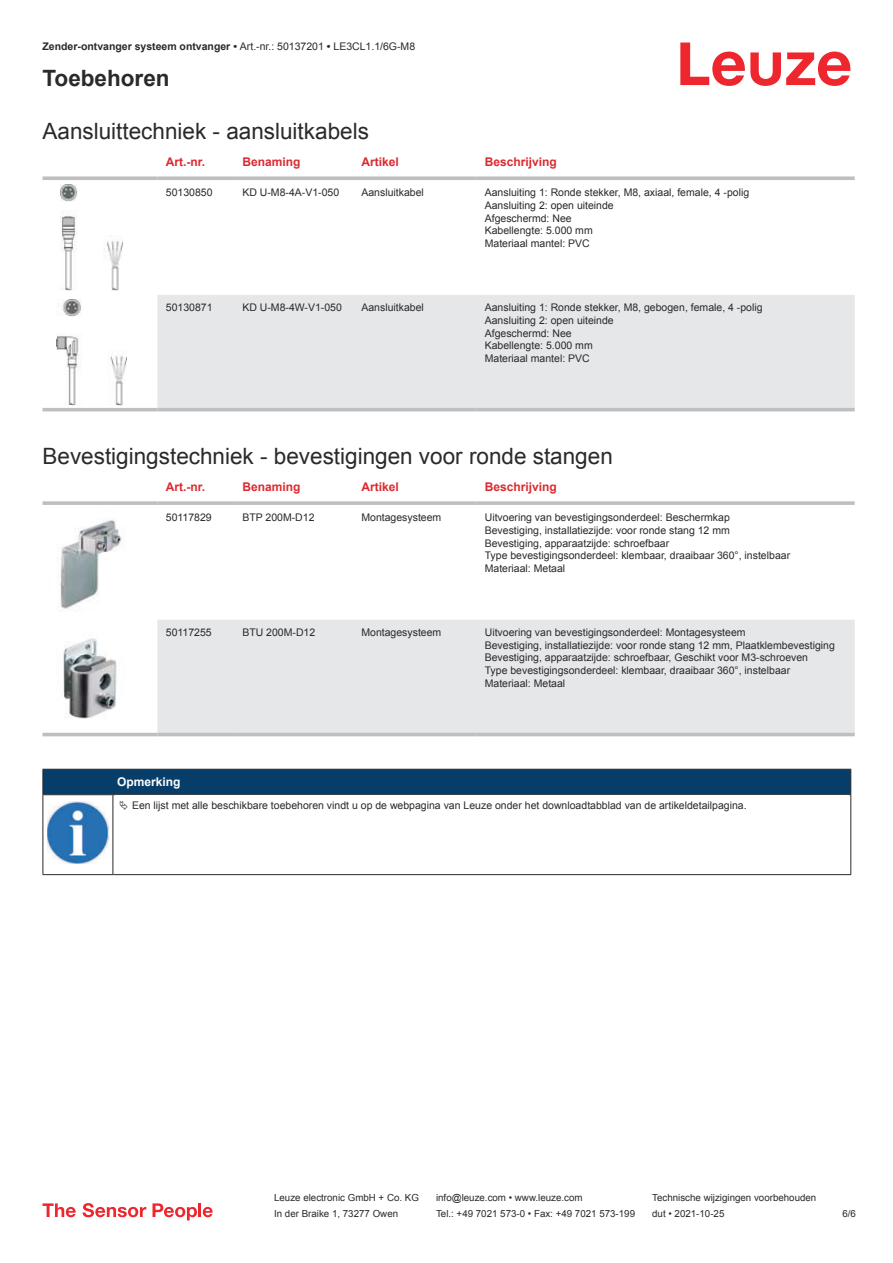
<style>
.page{position:relative;width:893px;height:1263px;background:#fff}
.page>*{position:absolute;margin:0;border:0;box-sizing:border-box;transform-origin:0 0}
.t1{font:22.5px "Arial";color:#2b292a}
.t2{font:700 22.5px "Arial";color:#2b292a}
.t3{font:700 12px "Arial";color:#db2a30}
.t4{font:700 12px "Arial";color:#fff}
.t5{font:10.5px/12.6px "Arial";color:#2b292a}
.t6{font:700 10.5px "Arial";color:#2b292a}
.t7{font:9.75px "Arial";color:#2b292a}
.s1{font-weight:400}
</style>
<div class="page">
<svg style="left:680px;top:43px;width:170px;height:43px"></svg>
<div style="left:157px;top:295px;width:698px;height:113px;background:#e6e7e9"></div>
<svg style="left:43px;top:176px;width:114px;height:4px"></svg>
<svg style="left:157px;top:176px;width:77px;height:4px"></svg>
<svg style="left:234px;top:176px;width:119px;height:4px"></svg>
<svg style="left:353px;top:176px;width:123px;height:4px"></svg>
<svg style="left:476px;top:176px;width:379px;height:4px;background:#c4c6c8"></svg>
<hr style="left:43px;top:408px;width:114px;height:3px;background:#bdbfc1">
<hr style="left:157px;top:408px;width:77px;height:3px;background:#bdbfc1">
<hr style="left:234px;top:408px;width:119px;height:3px;background:#bdbfc1">
<hr style="left:353px;top:408px;width:123px;height:3px;background:#bdbfc1">
<hr style="left:476px;top:408px;width:379px;height:3px;background:#bdbfc1">
<img style="left:60px;top:184px;width:63px;height:107px">
<img style="left:56px;top:299px;width:70px;height:106px">
<svg style="left:43px;top:732px;width:812px;height:5px"></svg>
<div style="left:157px;top:620px;width:698px;height:113px;background:#e6e7e9"></div>
<svg style="left:43px;top:501px;width:114px;height:4px"></svg>
<svg style="left:157px;top:501px;width:77px;height:4px"></svg>
<svg style="left:234px;top:501px;width:119px;height:4px"></svg>
<svg style="left:353px;top:501px;width:123px;height:4px"></svg>
<svg style="left:476px;top:501px;width:379px;height:4px;background:#c3c5c7"></svg>
<hr style="left:43px;top:733px;width:114px;height:3px;background:#bdbfc1">
<hr style="left:157px;top:733px;width:77px;height:3px;background:#bdbfc1">
<hr style="left:234px;top:733px;width:119px;height:3px;background:#bdbfc1">
<hr style="left:353px;top:733px;width:123px;height:3px;background:#bdbfc1">
<hr style="left:476px;top:733px;width:379px;height:3px;background:#bdbfc1">
<img style="left:60px;top:520px;width:62px;height:89px">
<img style="left:63px;top:638px;width:54px;height:81px">
<div style="left:43px;top:769px;width:808px;height:26px;background:#063d69"></div>
<hr style="left:113px;top:794px;width:738px;height:1px;background:#2b292a">
<hr style="left:43px;top:795px;width:1px;height:75px;background:#2b292a">
<hr style="left:113px;top:795px;width:1px;height:75px;background:#2b292a">
<hr style="left:850px;top:795px;width:1px;height:75px;background:#2b292a">
<hr style="left:43px;top:874px;width:70px;height:1px;background:#2b292a">
<hr style="left:113px;top:874px;width:738px;height:1px;background:#2b292a">
<img style="left:47px;top:801px;width:61px;height:63px">
<svg style="left:43px;top:1203px;width:33px;height:14px"></svg>
<svg style="left:83px;top:1203px;width:63px;height:14px"></svg>
<svg style="left:153px;top:1203px;width:44px;height:17px"></svg>
<hr style="left:198px;top:1203px;width:3px;height:14px;background:#ed272d">
<svg style="left:203px;top:1207px;width:10px;height:10px"></svg>
<p class="t6" style="left:43px;top:43px;width:374px">Zender-ontvanger systeem ontvanger • <span class="s1">Art.-nr.: 50137201</span> • <span class="s1">LE3CL1.1/6G-M8</span></p>
<h1 class="t2" style="left:43px;top:70px;width:129px">Toebehoren</h1>
<h1 class="t1" style="left:43px;top:123px;width:328px">Aansluittechniek - aansluitkabels</h1>
<p class="t3" style="left:166px;top:157px;width:41px">Art.-nr.</p>
<p class="t3" style="left:242px;top:157px;width:60px">Benaming</p>
<p class="t3" style="left:361px;top:157px;width:39px">Artikel</p>
<p class="t3" style="left:485px;top:157px;width:74px">Beschrijving</p>
<p class="t5" style="left:166px;top:187px;width:48px">50130850</p>
<p class="t5" style="left:242px;top:187px;width:98px">KD U-M8-4A-V1-050</p>
<p class="t5" style="left:361px;top:187px;width:64px">Aansluitkabel</p>
<p class="t5" style="left:485px;top:187px;width:266px">Aansluiting 1: Ronde stekker, M8, axiaal, female, 4 -polig<br>Aansluiting 2: open uiteinde<br>Afgeschermd: Nee<br>Kabellengte: 5.000 mm<br>Materiaal mantel: PVC</p>
<p class="t5" style="left:166px;top:302px;width:48px">50130871</p>
<p class="t5" style="left:242px;top:302px;width:101px">KD U-M8-4W-V1-050</p>
<p class="t5" style="left:361px;top:302px;width:64px">Aansluitkabel</p>
<p class="t5" style="left:485px;top:302px;width:279px">Aansluiting 1: Ronde stekker, M8, gebogen, female, 4 -polig<br>Aansluiting 2: open uiteinde<br>Afgeschermd: Nee<br>Kabellengte: 5.000 mm<br>Materiaal mantel: PVC</p>
<h1 class="t1" style="left:43px;top:448px;width:572px">Bevestigingstechniek - bevestigingen voor ronde stangen</h1>
<p class="t3" style="left:166px;top:482px;width:41px">Art.-nr.</p>
<p class="t3" style="left:242px;top:482px;width:60px">Benaming</p>
<p class="t3" style="left:361px;top:482px;width:39px">Artikel</p>
<p class="t3" style="left:485px;top:482px;width:74px">Beschrijving</p>
<p class="t5" style="left:166px;top:512px;width:47px">50117829</p>
<p class="t5" style="left:242px;top:512px;width:74px">BTP 200M-D12</p>
<p class="t5" style="left:361px;top:512px;width:81px">Montagesysteem</p>
<p class="t5" style="left:485px;top:512px;width:307px">Uitvoering van bevestigingsonderdeel: Beschermkap<br>Bevestiging, installatiezijde: voor ronde stang 12 mm<br>Bevestiging, apparaatzijde: schroefbaar<br>Type bevestigingsonderdeel: klembaar, draaibaar 360°, instelbaar Materiaal: Metaal</p>
<p class="t5" style="left:166px;top:627px;width:47px">50117255</p>
<p class="t5" style="left:242px;top:627px;width:74px">BTU 200M-D12</p>
<p class="t5" style="left:361px;top:627px;width:81px">Montagesysteem</p>
<p class="t5" style="left:485px;top:627px;width:352px">Uitvoering van bevestigingsonderdeel: Montagesysteem<br>Bevestiging, installatiezijde: voor ronde stang 12 mm, Plaatklembevestiging Bevestiging, apparaatzijde: schroefbaar, Geschikt voor M3-schroeven<br>Type bevestigingsonderdeel: klembaar, draaibaar 360°, instelbaar Materiaal: Metaal</p>
<p class="t4" style="left:117px;top:777px;width:65px">Opmerking</p>
<p class="t5" style="left:132px;top:800px;width:616px">Een lijst met alle beschikbare toebehoren vindt u op de webpagina van Leuze onder het downloadtabblad van de artikeldetailpagina.</p>
<p class="t7" style="left:274px;top:1194px;width:146px">Leuze electronic GmbH + Co. KG</p>
<p class="t7" style="left:436px;top:1194px;width:148px">info@leuze.com • www.leuze.com</p>
<p class="t7" style="left:652px;top:1194px;width:166px">Technische wijzigingen voorbehouden</p>
<p class="t7" style="left:274px;top:1210px;width:126px">In der Braike 1, 73277 Owen</p>
<p class="t7" style="left:436px;top:1210px;width:201px">Tel.: +49 7021 573-0 • Fax: +49 7021 573-199</p>
<p class="t7" style="left:652px;top:1210px;width:74px">dut • 2021-10-25</p>
<p class="t7" style="left:842px;top:1210px;width:15px">6 /6</p>
</div>
